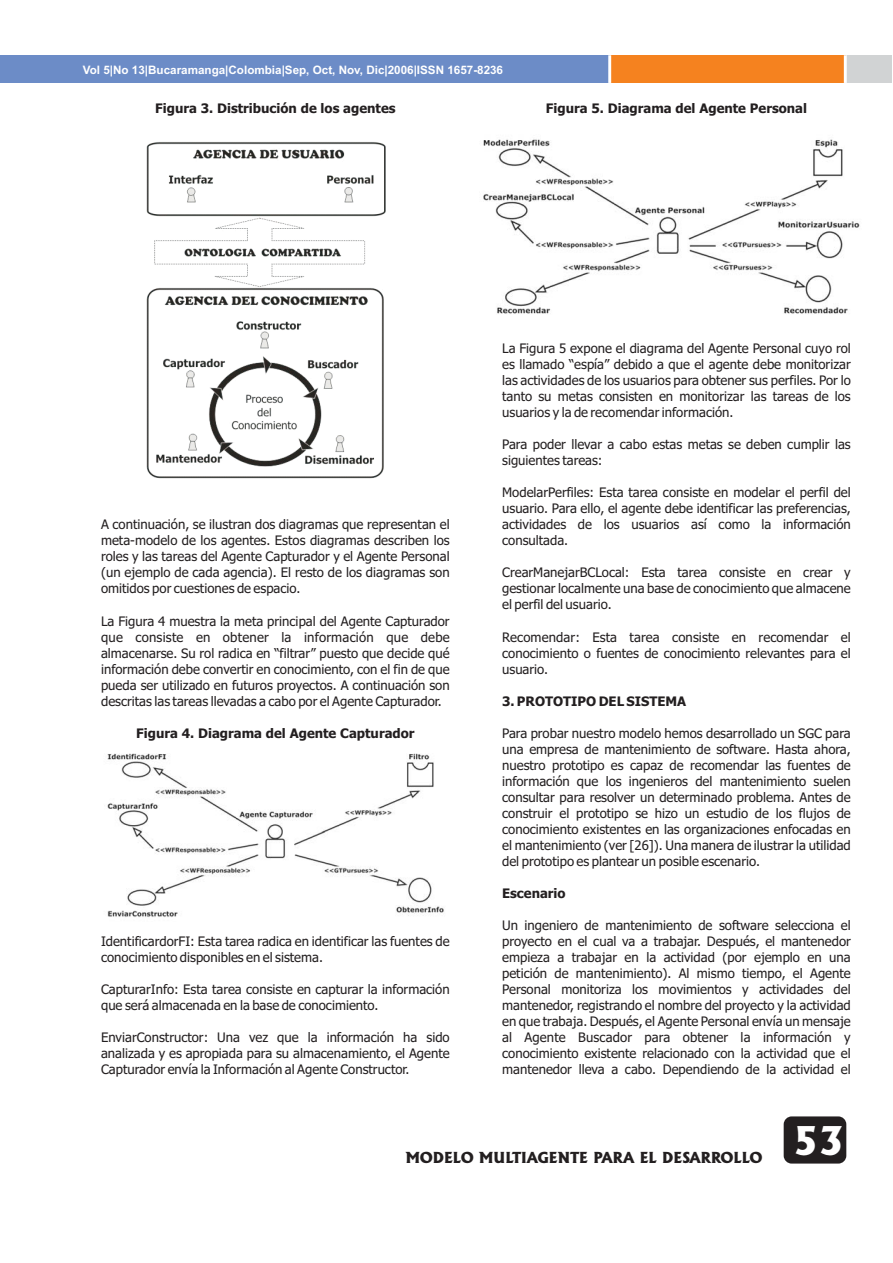
<style>
.page{position:relative;width:893px;height:1263px;background:#fff}
.page>*{position:absolute;margin:0;border:0;box-sizing:border-box;transform-origin:0 0}
.t1{font:800 37.95px "Albertus";color:#fff}
.t2{font:800 14.55px "Albertus";color:#231f20}
.t3{font:13.05px/16px "Tahoma";color:#231f20;text-align:justify}
.t4{font:700 13.05px "Tahoma";color:#231f20}
.t5{font:700 11.7px "Arial";color:#fff}
</style>
<div class="page">
<div style="left:48px;top:55px;width:844px;height:27px;background:#d1d3d4"></div>
<div style="left:0;top:55px;width:846px;height:27px;background:#f5821f"></div>
<div style="left:0;top:55px;width:610px;height:27px;background:#6c8cc7"></div>
<hr style="left:608px;top:55px;width:3px;height:28px;background:#fff">
<hr style="left:844px;top:55px;width:3px;height:28px;background:#fff">
<div style="left:784px;top:1116px;width:62px;height:48px;background:#231f20;border-radius:8px"></div>
<img style="left:146px;top:142px;width:240px;height:337px">
<img style="left:107px;top:753px;width:337px;height:164px">
<img style="left:483px;top:139px;width:377px;height:175px">
<p class="t5" style="left:83px;top:63px;width:422px">Vol 5|No 13|Bucaramanga|Colombia|Sep, Oct, Nov, Dic|2006|ISSN 1657-8236</p>
<p class="t4" style="left:155px;top:103px;width:242px">Figura 3. Distribución de los agentes</p>
<p class="t4" style="left:546px;top:103px;width:263px">Figura 5. Diagrama del Agente Personal</p>
<p class="t3" style="left:101px;top:518px;width:350px">A continuación, se ilustran dos diagramas que representan el meta-modelo de los agentes. Estos diagramas describen los roles y las tareas del Agente Capturador y el Agente Personal (un ejemplo de cada agencia). El resto de los diagramas son omitidos por cuestiones de espacio.</p>
<p class="t3" style="left:101px;top:614px;width:350px">La Figura 4 muestra la meta principal del Agente Capturador que consiste en obtener la información que debe almacenarse. Su rol radica en “filtrar” puesto que decide qué información debe convertir en conocimiento, con el fin de que pueda ser utilizado en futuros proyectos. A continuación son descritas las tareas llevadas a cabo por el Agente Capturador.</p>
<p class="t4" style="left:136px;top:728px;width:280px">Figura 4. Diagrama del Agente Capturador</p>
<p class="t3" style="left:101px;top:934px;width:350px">IdentificardorFI: Esta tarea radica en identificar las fuentes de conocimiento disponibles en el sistema.</p>
<p class="t3" style="left:101px;top:983px;width:350px">CapturarInfo: Esta tarea consiste en capturar la información que será almacenada en la base de conocimiento.</p>
<p class="t3" style="left:101px;top:1031px;width:350px">EnviarConstructor: Una vez que la información ha sido analizada y es apropiada para su almacenamiento, el Agente Capturador envía la Información al Agente Constructor.</p>
<p class="t3" style="left:502px;top:341px;width:350px">La Figura 5 expone el diagrama del Agente Personal cuyo rol es llamado “espía” debido a que el agente debe monitorizar las actividades de los usuarios para obtener sus perfiles. Por lo tanto su metas consisten en monitorizar las tareas de los usuarios y la de recomendar información.</p>
<p class="t3" style="left:502px;top:438px;width:350px">Para poder llevar a cabo estas metas se deben cumplir las siguientes tareas:</p>
<p class="t3" style="left:502px;top:486px;width:350px">ModelarPerfiles: Esta tarea consiste en modelar el perfil del usuario. Para ello, el agente debe identificar las preferencias, actividades de los usuarios así como la información consultada.</p>
<p class="t3" style="left:502px;top:566px;width:350px">CrearManejarBCLocal: Esta tarea consiste en crear y gestionar localmente una base de conocimiento que almacene el perfil del usuario.</p>
<p class="t3" style="left:502px;top:630px;width:350px">Recomendar: Esta tarea consiste en recomendar el conocimiento o fuentes de conocimiento relevantes para el usuario.</p>
<p class="t4" style="left:502px;top:696px;width:186px">3. PROTOTIPO DEL SISTEMA</p>
<p class="t3" style="left:502px;top:726px;width:350px">Para probar nuestro modelo hemos desarrollado un SGC para una empresa de mantenimiento de software. Hasta ahora, nuestro prototipo es capaz de recomendar las fuentes de información que los ingenieros del mantenimiento suelen consultar para resolver un determinado problema. Antes de construir el prototipo se hizo un estudio de los flujos de conocimiento existentes en las organizaciones enfocadas en el mantenimiento (ver [26]). Una manera de ilustrar la utilidad del prototipo es plantear un posible escenario.</p>
<p class="t4" style="left:502px;top:888px;width:65px">Escenario</p>
<p class="t3" style="left:502px;top:918px;width:350px">Un ingeniero de mantenimiento de software selecciona el proyecto en el cual va a trabajar. Después, el mantenedor empieza a trabajar en la actividad (por ejemplo en una petición de mantenimiento). Al mismo tiempo, el Agente Personal monitoriza los movimientos y actividades del mantenedor, registrando el nombre del proyecto y la actividad en que trabaja. Después, el Agente Personal envía un mensaje al Agente Buscador para obtener la información y conocimiento existente relacionado con la actividad que el mantenedor lleva a cabo. Dependiendo de la actividad el</p>
<p class="t2" style="left:406px;top:1152px;width:358px">MODELO MULTIAGENTE PARA EL DESARROLLO</p>
<p class="t1" style="left:793px;top:1126px;width:52px">53</p>
</div>
